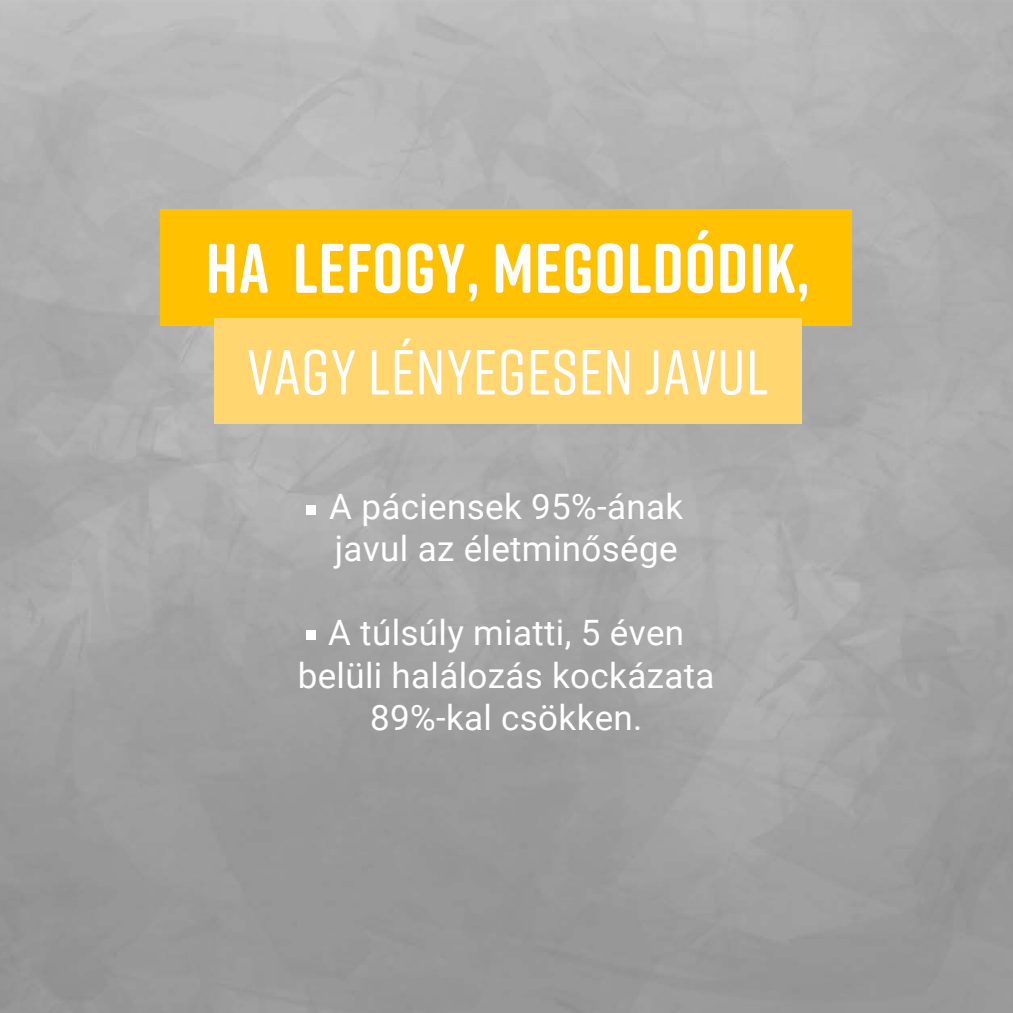
<style>
.page{position:relative;width:1013px;height:1013px;background:#fff}
.page>*{position:absolute;margin:0;border:0;box-sizing:border-box;transform-origin:0 0}
.t1{font:700 69.88px "Rift Soft";letter-spacing:.01em;color:#fffeff}
.t2{font:500 63.5px "Rift Soft";letter-spacing:.01em;color:#fffeff}
.t3{font:35px/42.2px "Roboto";letter-spacing:.01em;color:#fff}
</style>
<div class="page">
<img style="left:0;top:0;width:1012px;height:1012px">
<div style="left:161px;top:209px;width:691px;height:116px;background:#ffc100"></div>
<div style="left:214px;top:318px;width:587px;height:105px;background:#ffd66f"></div>
<div style="left:306px;top:505px;width:9px;height:9px;background:#fff"></div>
<div style="left:306px;top:630px;width:9px;height:9px;background:#fff"></div>
<h1 class="t1" style="left:205px;top:224px;width:605px">HA LEFOGY, MEGOLDÓDIK,</h1>
<h1 class="t2" style="left:247px;top:332px;width:523px">VAGY LÉNYEGESEN JAVUL</h1>
<p class="t3" style="left:329px;top:485px;width:355px">A páciensek 95%-ának javul az életminősége</p>
<p class="t3" style="left:298px;top:612px;width:418px;text-align:center">A túlsúly miatti, 5 éven belüli halálozás kockázata</p>
<p class="t3" style="left:370px;top:696px;width:274px">89%-kal csökken.</p>
</div>
